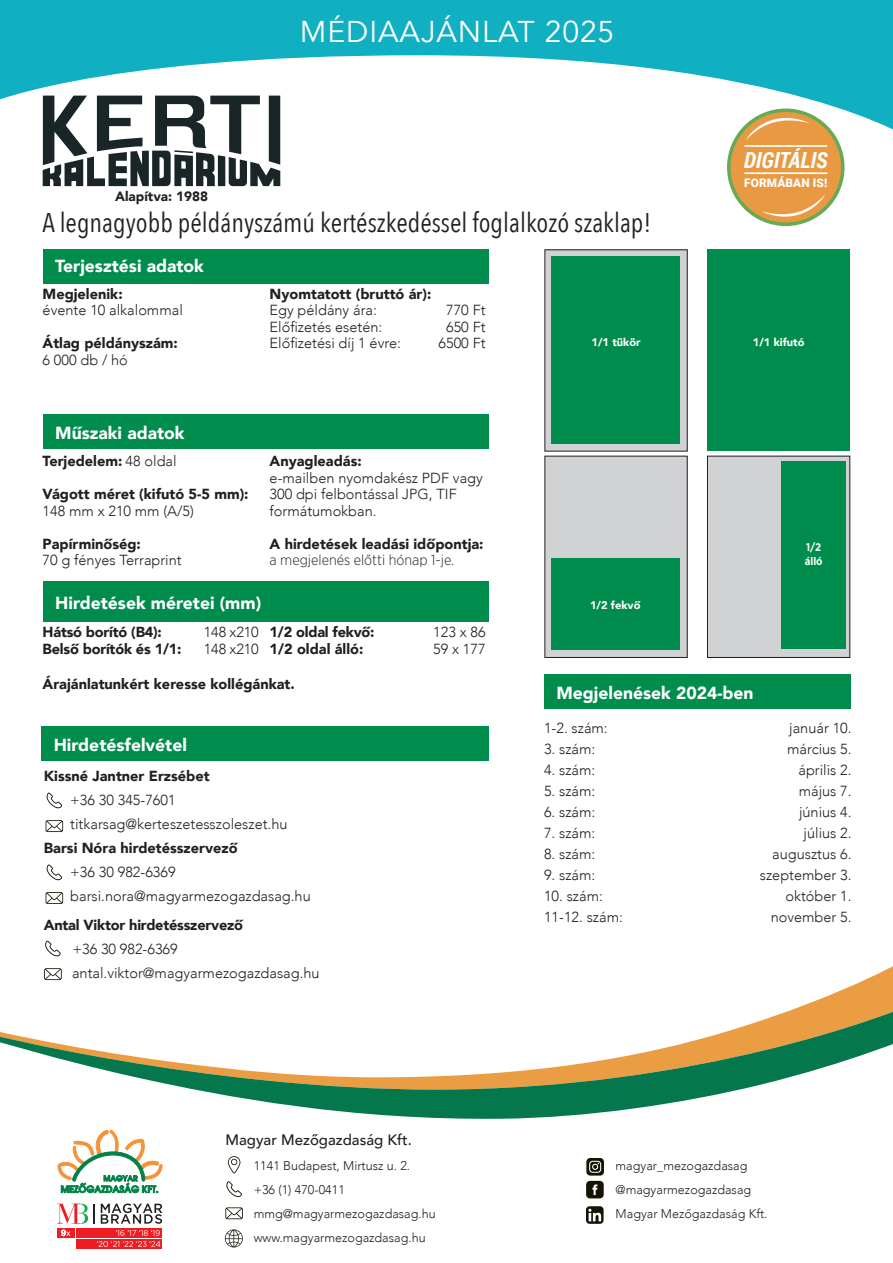
<style>
.page{position:relative;width:893px;height:1263px;background:#fff}
.page>*{position:absolute;margin:0;border:0;box-sizing:border-box;transform-origin:0 0}
.t1{font:30px "Avenir";letter-spacing:.03em;color:#fff}
.t2{font:27px "Avenir Next Condensed";color:#231f20}
.t3{font:italic 700 22.2px "Roboto Condensed";color:#fff}
.t4{font:900 17.4px "Avenir";color:#fff}
.t5{font:500 15px "Avenir";color:#231f20}
.t6{font:300 14.55px/16.5px "Avenir";color:#231f20}
.t7{font:900 14.55px/24px "Avenir";color:#231f20}
.t8{font:300 14.55px "Gotham Narrow";color:#231f20}
.t9{font:900 13.5px "Avenir";color:#231f20}
.t10{font:300 12.6px "Avenir";color:#231f20}
.t11{font:900 11.85px "Roboto";letter-spacing:.01em;color:#fff}
.t12{font:900 11.1px "Avenir";color:#fff}
.t13{font:700 11.1px "Gotham Narrow";color:#fff}
.s1{font-weight:300}
</style>
<div class="page">
<svg style="left:0;top:0;width:893px;height:141px;fill:#11afc2"></svg>
<svg style="left:46px;top:956px;width:847px;height:48px"></svg>
<svg style="left:0;top:1004px;width:893px;height:115px"></svg>
<svg style="left:727px;top:109px;width:117px;height:117px"></svg>
<div style="left:730px;top:112px;width:111px;height:110px;background:#e99942;border-radius:50%"></div>
<hr style="left:744px;top:145px;width:83px;height:2px;background:#fff">
<hr style="left:744px;top:172px;width:83px;height:2px;background:#fff">
<svg style="left:745px;top:118px;width:64px;height:23px"></svg>
<svg style="left:761px;top:194px;width:65px;height:23px"></svg>
<svg style="left:43px;top:96px;width:237px;height:90px"></svg>
<div style="left:43px;top:414px;width:445px;height:34px;background:#008c4c"></div>
<div style="left:43px;top:582px;width:445px;height:40px;background:#008c4c"></div>
<div style="left:43px;top:250px;width:445px;height:34px;background:#008c4c"></div>
<div style="left:545px;top:456px;width:142px;height:201px;background:#d1d2d4"></div>
<div style="left:707px;top:456px;width:143px;height:201px;background:#d1d2d4"></div>
<div style="left:707px;top:456px;width:143px;height:202px;border:1px solid #231f20"></div>
<div style="left:551px;top:558px;width:128px;height:91px;background:#008c4c"></div>
<div style="left:545px;top:250px;width:142px;height:201px;background:#d1d2d4"></div>
<div style="left:551px;top:257px;width:128px;height:187px;background:#008c4c"></div>
<div style="left:707px;top:250px;width:143px;height:201px;background:#008c4c"></div>
<div style="left:544px;top:675px;width:306px;height:34px;background:#008c4c"></div>
<div style="left:782px;top:461px;width:64px;height:187px;background:#008c4c"></div>
<div style="left:41px;top:727px;width:448px;height:34px;background:#008c4c"></div>
<svg style="left:228px;top:1156px;width:12px;height:17px"></svg>
<svg style="left:586px;top:1158px;width:18px;height:17px"></svg>
<svg style="left:589px;top:1161px;width:12px;height:12px"></svg>
<svg style="left:226px;top:1181px;width:16px;height:16px"></svg>
<div style="left:586px;top:1181px;width:18px;height:17px;background:#151304;border-radius:4px"></div>
<svg style="left:592px;top:1184px;width:5px;height:11px"></svg>
<svg style="left:225px;top:1207px;width:18px;height:12px"></svg>
<svg style="left:586px;top:1206px;width:18px;height:18px"></svg>
<svg style="left:588px;top:1209px;width:13px;height:12px"></svg>
<svg style="left:225px;top:1229px;width:18px;height:18px"></svg>
<svg style="left:46px;top:792px;width:16px;height:16px"></svg>
<svg style="left:46px;top:864px;width:16px;height:16px"></svg>
<svg style="left:45px;top:940px;width:16px;height:16px"></svg>
<svg style="left:46px;top:820px;width:17px;height:12px"></svg>
<svg style="left:46px;top:892px;width:17px;height:12px"></svg>
<svg style="left:44px;top:968px;width:18px;height:12px"></svg>
<svg style="left:57px;top:1130px;width:105px;height:63px"></svg>
<div style="left:77px;top:1228px;width:85px;height:10px;background:#ee1d23"></div>
<div style="left:57px;top:1228px;width:18px;height:10px;background:#ee1d23"></div>
<svg style="left:94px;top:1204px;width:1px;height:20px"></svg>
<svg style="left:57px;top:1204px;width:31px;height:20px"></svg>
<svg style="left:101px;top:1203px;width:61px;height:21px"></svg>
<div style="left:77px;top:1239px;width:85px;height:10px;background:#ee1d23"></div>
<svg style="left:61px;top:1230px;width:9px;height:6px"></svg>
<svg style="left:97px;top:1230px;width:63px;height:17px"></svg>
<p class="t9" style="left:115px;top:185px;width:94px">Alapítva: 1988</p>
<p class="t1" style="left:300px;top:14px;width:316px">MÉDIAAJÁNLAT 2025</p>
<p class="t2" style="left:43px;top:200px;width:610px">A legnagyobb példányszámú kertészkedéssel foglalkozó szaklap!</p>
<p class="t4" style="left:55px;top:251px;width:150px">Terjesztési adatok</p>
<p class="t3" style="left:744px;top:144px;width:85px">DIGITÁLIS</p>
<p class="t11" style="left:744px;top:175px;width:85px">FORMÁBAN IS!</p>
<p class="t7" style="left:43px;top:281px;width:82px">Megjelenik:</p>
<p class="t6" style="left:43px;top:302px;width:142px">évente 10 alkalommal</p>
<p class="t7" style="left:43px;top:331px;width:137px">Átlag példányszám:</p>
<p class="t6" style="left:43px;top:351px;width:87px">6 000 db / hó</p>
<p class="t7" style="left:270px;top:281px;width:163px">Nyomtatott (bruttó ár):</p>
<p class="t6" style="left:270px;top:302px;width:109px">Egy példány ára:</p>
<p class="t6" style="left:446px;top:302px;width:41px">770 Ft</p>
<p class="t6" style="left:270px;top:318px;width:114px">Előfizetés esetén:</p>
<p class="t6" style="left:446px;top:318px;width:41px">650 Ft</p>
<p class="t6" style="left:270px;top:335px;width:133px">Előfizetési díj 1 évre:</p>
<p class="t6" style="left:439px;top:335px;width:48px">6500 Ft</p>
<p class="t4" style="left:55px;top:418px;width:131px">Műszaki adatok</p>
<p class="t7" style="left:43px;top:449px;width:136px">Terjedelem: <span class="s1">48 oldal</span></p>
<p class="t7" style="left:43px;top:482px;width:208px">Vágott méret (kifutó 5-5 mm):</p>
<p class="t6" style="left:43px;top:502px;width:153px">148 mm x 210 mm (A/5)</p>
<p class="t7" style="left:43px;top:531px;width:100px">Papírminőség:</p>
<p class="t6" style="left:43px;top:552px;width:141px">70 g fényes Terraprint</p>
<p class="t7" style="left:270px;top:449px;width:94px">Anyagleadás:</p>
<p class="t6" style="left:270px;top:469px;width:215px">e-mailben nyomdakész PDF vagy<br>300 dpi felbontással JPG, TIF</p>
<p class="t6" style="left:270px;top:502px;width:109px">formátumokban.</p>
<p class="t7" style="left:270px;top:531px;width:215px">A hirdetések leadási időpontja:</p>
<p class="t8" style="left:270px;top:551px;width:186px">a megjelenés előtti hónap 1-je.</p>
<p class="t4" style="left:55px;top:588px;width:207px">Hirdetések méretei (mm)</p>
<p class="t7" style="left:43px;top:620px;width:121px">Hátsó borító (B4):</p>
<p class="t6" style="left:204px;top:624px;width:56px">148 x210</p>
<p class="t7" style="left:43px;top:636px;width:140px">Belső borítók és 1/1:</p>
<p class="t6" style="left:204px;top:640px;width:56px">148 x210</p>
<p class="t7" style="left:270px;top:620px;width:107px">1/2 oldal fekvő:</p>
<p class="t6" style="left:433px;top:624px;width:54px">123 x 86</p>
<p class="t7" style="left:270px;top:636px;width:95px">1/2 oldal álló:</p>
<p class="t6" style="left:433px;top:640px;width:54px">59 x 177</p>
<p class="t7" style="left:43px;top:672px;width:254px">Árajánlatunkért keresse kollégánkat.</p>
<p class="t4" style="left:54px;top:730px;width:135px">Hirdetésfelvétel</p>
<p class="t7" style="left:44px;top:764px;width:167px">Kissné Jantner Erzsébet</p>
<p class="t6" style="left:70px;top:792px;width:107px">+36 30 345-7601</p>
<p class="t6" style="left:70px;top:816px;width:219px">titkarsag@kerteszetesszoleszet.hu</p>
<p class="t7" style="left:44px;top:836px;width:195px">Barsi Nóra hirdetésszervező</p>
<p class="t6" style="left:70px;top:864px;width:107px">+36 30 982-6369</p>
<p class="t6" style="left:70px;top:888px;width:242px">barsi.nora@magyarmezogazdasag.hu</p>
<p class="t7" style="left:72px;top:912px;width:172px;text-indent:-29px">Antal Viktor hirdetésszervező <span class="s1">+36 30 982-6369</span></p>
<p class="t6" style="left:72px;top:964px;width:249px">antal.viktor@magyarmezogazdasag.hu</p>
<p class="t12" style="left:591px;top:332px;width:51px">1/1 tükör</p>
<p class="t12" style="left:753px;top:332px;width:53px">1/1 kifutó</p>
<p class="t12" style="left:590px;top:596px;width:52px">1/2 fekvő</p>
<p class="t13" style="left:806px;top:540px;width:17px">1/2</p>
<p class="t13" style="left:805px;top:554px;width:20px">álló</p>
<p class="t12" style="left:803px;top:547px;width:19px">1/2</p>
<p class="t4" style="left:556px;top:678px;width:199px">Megjelenések 2024-ben</p>
<p class="t6" style="left:544px;top:719px;width:65px">1-2. szám:</p>
<p class="t6" style="left:789px;top:719px;width:64px">január 10.</p>
<p class="t6" style="left:544px;top:740px;width:53px">3. szám:</p>
<p class="t6" style="left:787px;top:740px;width:66px">március 5.</p>
<p class="t6" style="left:544px;top:761px;width:53px">4. szám:</p>
<p class="t6" style="left:798px;top:761px;width:55px">április 2.</p>
<p class="t6" style="left:544px;top:782px;width:53px">5. szám:</p>
<p class="t6" style="left:799px;top:782px;width:54px">május 7.</p>
<p class="t6" style="left:544px;top:803px;width:53px">6. szám:</p>
<p class="t6" style="left:799px;top:803px;width:54px">június 4.</p>
<p class="t6" style="left:544px;top:824px;width:53px">7. szám:</p>
<p class="t6" style="left:804px;top:824px;width:50px">július 2.</p>
<p class="t6" style="left:544px;top:845px;width:53px">8. szám:</p>
<p class="t6" style="left:772px;top:845px;width:81px">augusztus 6.</p>
<p class="t6" style="left:544px;top:866px;width:53px">9. szám:</p>
<p class="t6" style="left:760px;top:866px;width:93px">szeptember 3.</p>
<p class="t6" style="left:544px;top:887px;width:60px">10. szám:</p>
<p class="t6" style="left:785px;top:887px;width:68px">október 1.</p>
<p class="t6" style="left:544px;top:908px;width:80px">11-12. szám:</p>
<p class="t6" style="left:771px;top:908px;width:82px">november 5.</p>
<p class="t5" style="left:226px;top:1126px;width:188px">Magyar Mezőgazdaság Kft.</p>
<p class="t10" style="left:254px;top:1158px;width:158px">1141 Budapest, Mirtusz u. 2.</p>
<p class="t10" style="left:254px;top:1182px;width:93px">+36 (1) 470-0411</p>
<p class="t10" style="left:254px;top:1206px;width:184px">mmg@magyarmezogazdasag.hu</p>
<p class="t10" style="left:254px;top:1230px;width:174px">www.magyarmezogazdasag.hu</p>
<p class="t10" style="left:616px;top:1158px;width:133px">magyar_mezogazdasag</p>
<p class="t10" style="left:616px;top:1182px;width:137px">@magyarmezogazdasag</p>
<p class="t10" style="left:616px;top:1206px;width:153px">Magyar Mezőgazdaság Kft.</p>
</div>
